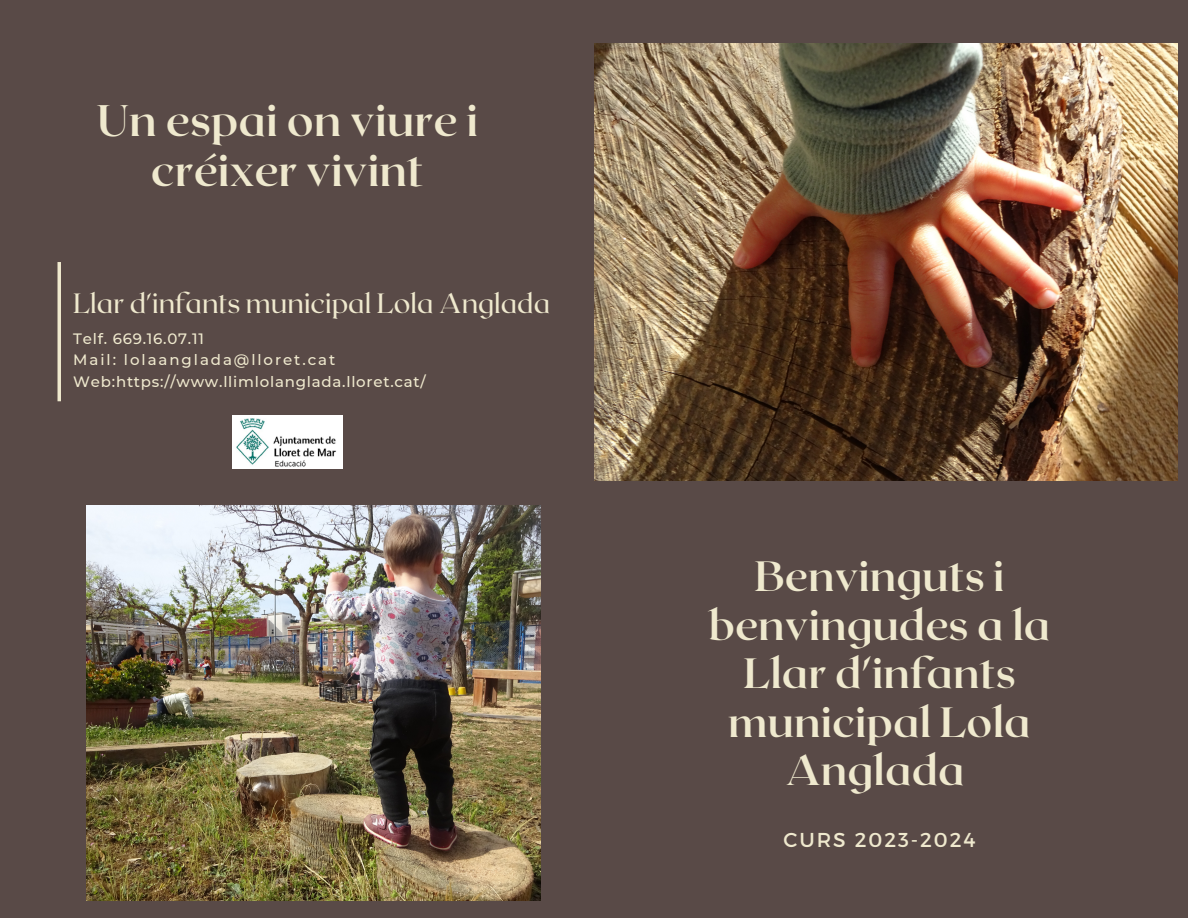
<style>
.page{position:relative;width:1188px;height:918px;background:#594a47}
.page>*{position:absolute;margin:0;border:0;box-sizing:border-box;transform-origin:0 0}
.t1{font:700 44.1px/50.7px "Roxborough CF";color:#efe9ce;text-align:center}
.t2{font:700 42.3px/48.3px "Roxborough CF";color:#efe9ce;text-align:center}
.t3{font:27.9px "Roxborough CF";color:#efe9ce}
.t4{font:20.1px "Montserrat";letter-spacing:.095em;color:#efe9ce}
.t5{font:500 15px "Montserrat";letter-spacing:.05em;color:#efe9ce}
.t6{font:500 15px "Montserrat";letter-spacing:.13em;color:#efe9ce}
</style>
<div class="page">
<svg style="left:58px;top:262px;width:3px;height:139px"></svg>
<img style="left:232px;top:415px;width:111px;height:53px">
<img style="left:86px;top:505px;width:455px;height:395px">
<img style="left:594px;top:43px;width:584px;height:438px">
<p class="t1" style="left:97px;top:93px;width:383px">Un espai on viure i créixer vivint</p>
<p class="t3" style="left:73px;top:285px;width:479px">Llar d'infants municipal Lola Anglada</p>
<p class="t5" style="left:73px;top:330px;width:132px">Telf. 669.16.07.11</p>
<p class="t6" style="left:73px;top:351px;width:264px">Mail: lolaanglada@lloret.cat</p>
<p class="t5" style="left:73px;top:372px;width:354px">Web:https://www.llimlolanglada.lloret.cat/</p>
<p class="t2" style="left:709px;top:550px;width:344px">Benvinguts i benvingudes a la<br>Llar d'infants municipal Lola<br>Anglada</p>
<p class="t4" style="left:784px;top:827px;width:193px">CURS 2023-2024</p>
</div>
